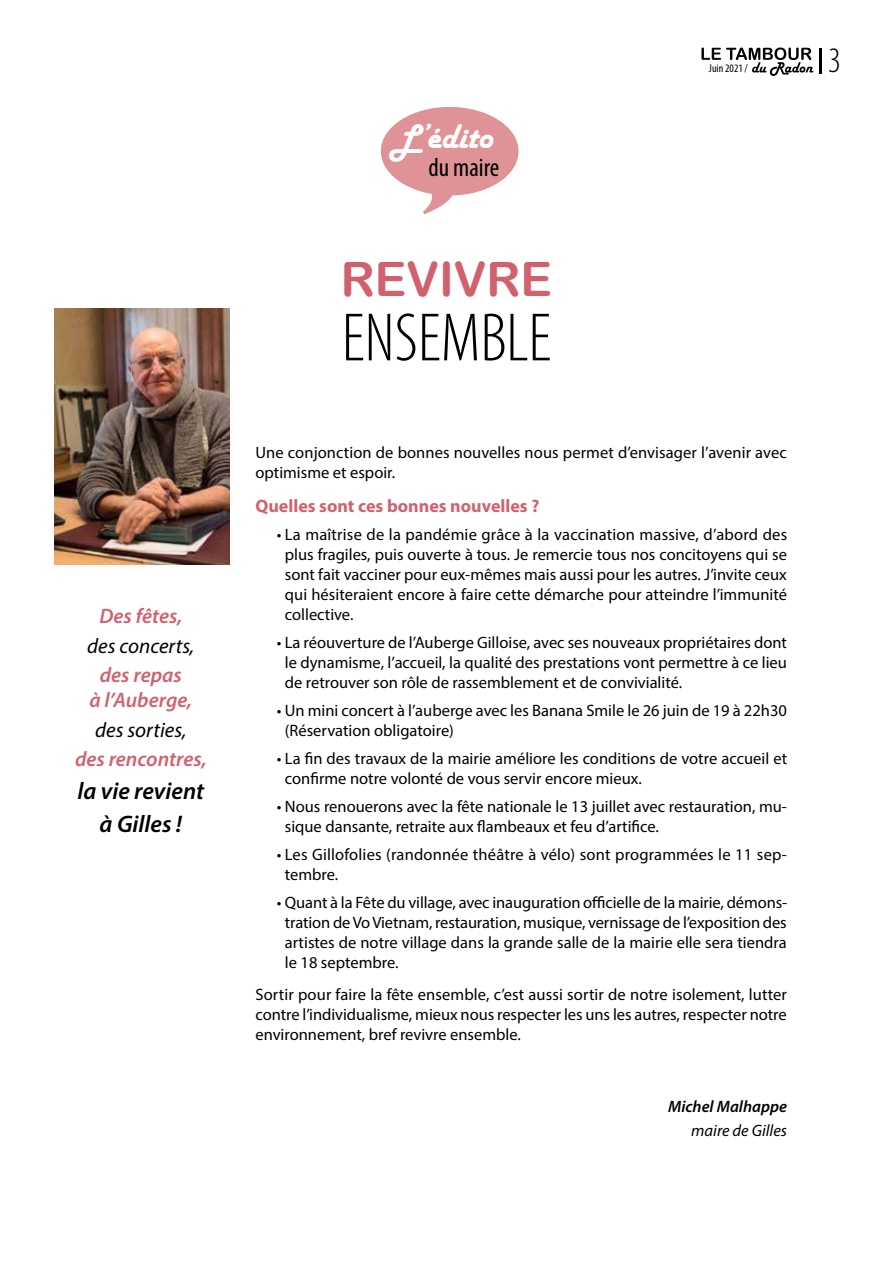
<style>
.page{position:relative;width:893px;height:1263px;background:#fff}
.page>*{position:absolute;margin:0;border:0;box-sizing:border-box;transform-origin:0 0}
.t1{font:300 condensed 69px "Myriad Pro";color:#000}
.t2{font:47.4px "Arial Rounded MT Bold";color:#d2616e}
.t3{font:300 condensed 35.85px "Myriad Pro";color:#000}
.t4{font:35.55px "Harlow Solid";color:#fff}
.t5{font:condensed 26.1px "Myriad Pro";color:#000}
.t6{font:italic 600 24px/33px "Myriad Pro";color:#000;text-align:center}
.t7{font:italic 600 21px/25.2px "Myriad Pro";color:#d2616e;text-align:center}
.t8{font:italic 21px "Myriad Pro";color:#000}
.t9{font:700 18px "Myriad Pro";color:#d2616e}
.t10{font:16.5px/19.8px "Myriad Pro";color:#000}
.t11{font:italic 600 16.5px "Myriad Pro";color:#000}
.t12{font:italic 16.5px "Myriad Pro";color:#000}
.t13{font:condensed 11.55px "Myriad Pro";color:#000}
</style>
<div class="page">
<svg style="left:701px;top:48px;width:112px;height:28px"></svg>
<hr style="left:819px;top:48px;width:3px;height:25px;background:#000">
<img style="left:54px;top:308px;width:176px;height:257px">
<svg style="left:381px;top:107px;width:137px;height:107px"></svg>
<p class="t7" style="left:99px;top:603px;width:85px">Des fêtes,</p>
<p class="t8" style="left:87px;top:633px;width:109px">des concerts,</p>
<p class="t7" style="left:89px;top:662px;width:104px">des repas<br>à l’Auberge,</p>
<p class="t8" style="left:95px;top:717px;width:93px">des sorties,</p>
<p class="t7" style="left:75px;top:746px;width:133px">des rencontres,</p>
<h3 class="t6" style="left:77px;top:774px;width:128px">la vie revient à Gilles !</h3>
<h3 class="t4" style="left:393px;top:117px;width:102px">L’édito</h3>
<h3 class="t5" style="left:428px;top:151px;width:72px">du maire</h3>
<h2 class="t2" style="left:341px;top:251px;width:31px">REVIVRE</h2>
<h1 class="t1" style="left:342px;top:297px;width:211px">ENSEMBLE</h1>
<p class="t13" style="left:709px;top:61px;width:41px">juin 2021 /</p>
<p class="t10" style="left:255px;top:442px;width:533px">Une conjonction de bonnes nouvelles nous permet d’envisager l’avenir avec optimisme et espoir.</p>
<p class="t9" style="left:255px;top:494px;width:285px">Quelles sont ces bonnes nouvelles ?</p>
<p class="t10" style="left:285px;top:525px;width:504px;text-align:justify;text-indent:-8px">• La maîtrise de la pandémie grâce à la vaccination massive, d’abord des plus fragiles, puis ouverte à tous. Je remercie tous nos concitoyens qui se sont fait vacciner pour eux-mêmes mais aussi pour les autres. J’invite ceux qui hésiteraient encore à faire cette démarche pour atteindre l’immunité collective.</p>
<p class="t10" style="left:285px;top:632px;width:504px;text-align:justify;text-indent:-8px">• La réouverture de l’Auberge Gilloise, avec ses nouveaux propriétaires dont le dynamisme, l’accueil, la qualité des prestations vont permettre à ce lieu de retrouver son rôle de rassemblement et de convivialité.</p>
<p class="t10" style="left:285px;top:700px;width:504px;text-indent:-8px">• Un mini concert à l’auberge avec les Banana Smile le 26 juin de 19 à 22h30 (Réservation obligatoire)</p>
<p class="t10" style="left:285px;top:748px;width:504px;text-indent:-8px">• La fin des travaux de la mairie améliore les conditions de votre accueil et confirme notre volonté de vous servir encore mieux.</p>
<p class="t10" style="left:285px;top:796px;width:504px;text-indent:-8px">• Nous renouerons avec la fête nationale le 13 juillet avec restauration, mu&shy;sique dansante, retraite aux flambeaux et feu d’artifice.</p>
<p class="t10" style="left:285px;top:844px;width:504px;text-indent:-8px">• Les Gillofolies (randonnée théâtre à vélo) sont programmées le 11 sep&shy;tembre.</p>
<p class="t10" style="left:285px;top:892px;width:504px;text-align:justify;text-indent:-8px">• Quant à la Fête du village, avec inauguration officielle de la mairie, démons&shy;tration de Vo Vietnam, restauration, musique, vernissage de l’exposition des artistes de notre village dans la grande salle de la mairie elle sera tiendra le 18 septembre.</p>
<p class="t10" style="left:255px;top:984px;width:533px;text-align:justify">Sortir pour faire la fête ensemble, c’est aussi sortir de notre isolement, lutter contre l’individualisme, mieux nous respecter les uns les autres, respecter notre environnement, bref revivre ensemble.</p>
<p class="t11" style="left:668px;top:1096px;width:120px">Michel Malhappe</p>
<p class="t12" style="left:691px;top:1120px;width:97px">maire de Gilles</p>
<h3 class="t3" style="left:828px;top:39px;width:14px">3</h3>
</div>
